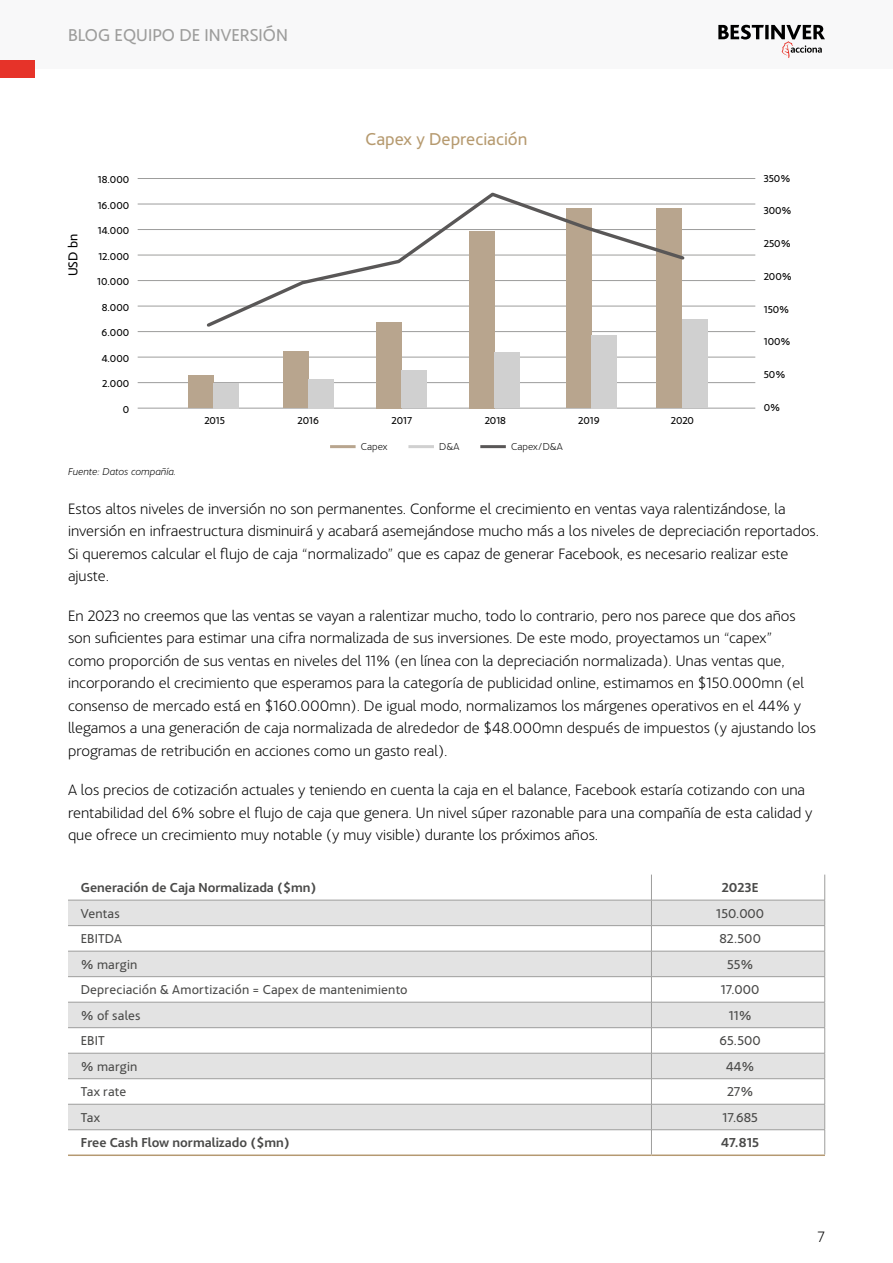
<style>
.page{position:relative;width:893px;height:1263px;background:#fff}
.page>*{position:absolute;margin:0;border:0;box-sizing:border-box;transform-origin:0 0}
.t1{font:18px "Acciona";color:#9d9d9c}
.t2{font:18px "Acciona";color:#b69a6f}
.texto_carta{font:200 15.75px/22.5px "Acciona";color:#000}
.t3{font:13.5px "Acciona";letter-spacing:.01em;color:#4a4a49}
.titulos_carta{font:700 13.5px "Acciona";color:#4a4a49}
.t4{font:13.5px "Acciona";color:#000}
.t5{font:10.5px "Acciona";color:#000}
.t6{font:italic 200 10.5px "Acciona";color:#000}
.t7{font:200 10.5px "Acciona";color:#000}
</style>
<div class="page">
<div style="left:0;top:0;width:893px;height:69px;background:#f8f8f9"></div>
<div style="left:0;top:61px;width:35px;height:17px;background:#e63329"></div>
<svg style="left:718px;top:25px;width:107px;height:33px"></svg>
<svg style="left:68px;top:899px;width:756px;height:1px"></svg>
<svg style="left:68px;top:901px;width:756px;height:228px;fill:#e3e3e3"></svg>
<hr style="left:68px;top:900px;width:583px;height:1px;background:#9d9d9c">
<hr style="left:651px;top:900px;width:174px;height:1px;background:#9d9d9c">
<hr style="left:68px;top:951px;width:583px;height:1px;background:#9d9d9c">
<hr style="left:651px;top:951px;width:174px;height:1px;background:#9d9d9c">
<hr style="left:68px;top:1002px;width:583px;height:1px;background:#9d9d9c">
<hr style="left:651px;top:1002px;width:174px;height:1px;background:#9d9d9c">
<hr style="left:68px;top:1053px;width:583px;height:1px;background:#9d9d9c">
<hr style="left:651px;top:1053px;width:174px;height:1px;background:#9d9d9c">
<hr style="left:68px;top:1104px;width:583px;height:1px;background:#9d9d9c">
<hr style="left:651px;top:1104px;width:174px;height:1px;background:#9d9d9c">
<svg style="left:651px;top:874px;width:1px;height:280px"></svg>
<svg style="left:824px;top:874px;width:1px;height:280px"></svg>
<hr style="left:68px;top:925px;width:583px;height:1px;background:#9d9d9c">
<hr style="left:651px;top:925px;width:174px;height:1px;background:#9d9d9c">
<hr style="left:68px;top:976px;width:583px;height:1px;background:#9d9d9c">
<hr style="left:651px;top:976px;width:174px;height:1px;background:#9d9d9c">
<hr style="left:68px;top:1027px;width:583px;height:1px;background:#9d9d9c">
<hr style="left:651px;top:1027px;width:174px;height:1px;background:#9d9d9c">
<hr style="left:68px;top:1078px;width:583px;height:1px;background:#9d9d9c">
<hr style="left:651px;top:1078px;width:174px;height:1px;background:#9d9d9c">
<hr style="left:68px;top:1154px;width:583px;height:2px;background:#b59971">
<hr style="left:651px;top:1154px;width:174px;height:2px;background:#b59971">
<hr style="left:68px;top:1129px;width:583px;height:1px;background:#9d9d9c">
<hr style="left:651px;top:1129px;width:174px;height:1px;background:#9d9d9c">
<hr style="left:330px;top:445px;width:26px;height:3px;background:#b8a58e">
<hr style="left:408px;top:445px;width:26px;height:3px;background:#d0d0d0">
<hr style="left:480px;top:445px;width:26px;height:3px;background:#595757">
<hr style="left:138px;top:408px;width:617px;height:1px;background:#9d9d9c">
<hr style="left:138px;top:382px;width:617px;height:1px;background:#9d9d9c">
<hr style="left:138px;top:357px;width:617px;height:1px;background:#9d9d9c">
<hr style="left:138px;top:331px;width:617px;height:1px;background:#9d9d9c">
<hr style="left:138px;top:306px;width:617px;height:1px;background:#9d9d9c">
<hr style="left:138px;top:280px;width:617px;height:1px;background:#9d9d9c">
<hr style="left:138px;top:255px;width:617px;height:1px;background:#9d9d9c">
<hr style="left:138px;top:229px;width:617px;height:1px;background:#9d9d9c">
<hr style="left:138px;top:204px;width:617px;height:1px;background:#9d9d9c">
<hr style="left:138px;top:178px;width:617px;height:1px;background:#9d9d9c">
<div style="left:656px;top:208px;width:26px;height:200px;background:#b8a58e"></div>
<div style="left:566px;top:208px;width:26px;height:200px;background:#b8a58e"></div>
<div style="left:469px;top:231px;width:26px;height:177px;background:#b8a58e"></div>
<div style="left:376px;top:322px;width:26px;height:86px;background:#b8a58e"></div>
<div style="left:283px;top:351px;width:25px;height:57px;background:#b8a58e"></div>
<div style="left:188px;top:376px;width:25px;height:32px;background:#b8a58e"></div>
<div style="left:682px;top:320px;width:25px;height:88px;background:#d0d0d0"></div>
<div style="left:592px;top:335px;width:25px;height:73px;background:#d0d0d0"></div>
<div style="left:495px;top:353px;width:25px;height:55px;background:#d0d0d0"></div>
<div style="left:402px;top:370px;width:25px;height:38px;background:#d0d0d0"></div>
<div style="left:308px;top:379px;width:26px;height:29px;background:#d0d0d0"></div>
<div style="left:213px;top:383px;width:26px;height:25px;background:#d0d0d0"></div>
<svg style="left:204px;top:192px;width:483px;height:135px"></svg>
<p class="t1" style="left:68px;top:21px;width:221px">BLOG EQUIPO DE INVERSIÓN</p>
<p class="t4" style="left:63px;top:276px;width:44px;rotate:-90deg">USD bn</p>
<p class="t5" style="left:98px;top:171px;width:33px">18.000</p>
<p class="t5" style="left:98px;top:197px;width:33px">16.000</p>
<p class="t5" style="left:98px;top:222px;width:33px">14.000</p>
<p class="t5" style="left:98px;top:248px;width:32px">12.000</p>
<p class="t5" style="left:97px;top:273px;width:34px">10.000</p>
<p class="t5" style="left:102px;top:299px;width:29px">8.000</p>
<p class="t5" style="left:102px;top:324px;width:29px">6.000</p>
<p class="t5" style="left:102px;top:350px;width:29px">4.000</p>
<p class="t5" style="left:102px;top:375px;width:28px">2.000</p>
<p class="t5" style="left:123px;top:401px;width:8px">0</p>
<p class="t2" style="left:365px;top:125px;width:164px">Capex y Depreciación</p>
<p class="t5" style="left:204px;top:413px;width:22px">2015</p>
<p class="t5" style="left:298px;top:413px;width:23px">2016</p>
<p class="t5" style="left:391px;top:413px;width:22px">2017</p>
<p class="t5" style="left:485px;top:413px;width:23px">2018</p>
<p class="t5" style="left:578px;top:413px;width:23px">2019</p>
<p class="t5" style="left:671px;top:413px;width:25px">2020</p>
<p class="t6" style="left:68px;top:463px;width:110px">Fuente: Datos compañía.</p>
<p class="t7" style="left:361px;top:439px;width:28px">Capex</p>
<p class="t7" style="left:439px;top:439px;width:22px">D&amp;A</p>
<p class="t7" style="left:511px;top:439px;width:53px">Capex/D&amp;A</p>
<p class="t5" style="left:764px;top:170px;width:28px">350%</p>
<p class="t5" style="left:764px;top:203px;width:30px">300%</p>
<p class="t5" style="left:764px;top:235px;width:29px">250%</p>
<p class="t5" style="left:764px;top:268px;width:30px">200%</p>
<p class="t5" style="left:764px;top:301px;width:27px">150%</p>
<p class="t5" style="left:764px;top:334px;width:28px">100%</p>
<p class="t5" style="left:764px;top:366px;width:23px">50%</p>
<p class="t5" style="left:764px;top:399px;width:18px">0%</p>
<p class="texto_carta" style="left:68px;top:496px;width:753px">Estos altos niveles de inversión no son permanentes. Conforme el crecimiento en ventas vaya ralentizándose, la inversión en infraestructura disminuirá y acabará asemejándose mucho más a los niveles de depreciación reportados.<br>Si queremos calcular el flujo de caja “normalizado” que es capaz de generar Facebook, es necesario realizar este ajuste.</p>
<p class="texto_carta" style="left:68px;top:603px;width:749px">En 2023 no creemos que las ventas se vayan a ralentizar mucho, todo lo contrario, pero nos parece que dos años son suficientes para estimar una cifra normalizada de sus inversiones. De este modo, proyectamos un “capex”<br>como proporción de sus ventas en niveles del 11% (en línea con la depreciación normalizada). Unas ventas que, incorporando el crecimiento que esperamos para la categoría de publicidad online, estimamos en $150.000mn (el consenso de mercado está en $160.000mn). De igual modo, normalizamos los márgenes operativos en el 44% y llegamos a una generación de caja normalizada de alrededor de $48.000mn después de impuestos (y ajustando los programas de retribución en acciones como un gasto real).</p>
<p class="texto_carta" style="left:68px;top:778px;width:746px">A los precios de cotización actuales y teniendo en cuenta la caja en el balance, Facebook estaría cotizando con una rentabilidad del 6% sobre el flujo de caja que genera. Un nivel súper razonable para una compañía de esta calidad y que ofrece un crecimiento muy notable (y muy visible) durante los próximos años.</p>
<p class="titulos_carta" style="left:81px;top:877px;width:237px">Generación de Caja Normalizada ($mn)</p>
<p class="titulos_carta" style="left:722px;top:877px;width:38px">2023E</p>
<p class="t3" style="left:81px;top:902px;width:40px">Ventas</p>
<p class="t3" style="left:716px;top:902px;width:49px">150.000</p>
<p class="t3" style="left:81px;top:928px;width:43px">EBITDA</p>
<p class="t3" style="left:719px;top:928px;width:43px">82.500</p>
<p class="t3" style="left:81px;top:954px;width:58px">% margin</p>
<p class="t3" style="left:727px;top:954px;width:28px">55%</p>
<p class="t3" style="left:81px;top:979px;width:328px">Depreciación &amp; Amortización = Capex de mantenimiento</p>
<p class="t3" style="left:721px;top:979px;width:40px">17.000</p>
<p class="t3" style="left:81px;top:1005px;width:61px">% of sales</p>
<p class="t3" style="left:729px;top:1005px;width:25px">11%</p>
<p class="t3" style="left:81px;top:1030px;width:25px">EBIT</p>
<p class="t3" style="left:720px;top:1030px;width:43px">65.500</p>
<p class="t3" style="left:81px;top:1056px;width:58px">% margin</p>
<p class="t3" style="left:726px;top:1056px;width:30px">44%</p>
<p class="t3" style="left:81px;top:1081px;width:47px">Tax rate</p>
<p class="t3" style="left:727px;top:1081px;width:28px">27%</p>
<p class="t3" style="left:81px;top:1107px;width:21px">Tax</p>
<p class="t3" style="left:722px;top:1107px;width:37px">17.685</p>
<p class="titulos_carta" style="left:81px;top:1132px;width:211px">Free Cash Flow normalizado ($mn)</p>
<p class="titulos_carta" style="left:721px;top:1132px;width:39px">47.815</p>
<p class="texto_carta" style="left:817px;top:1224px;width:9px">7</p>
</div>
